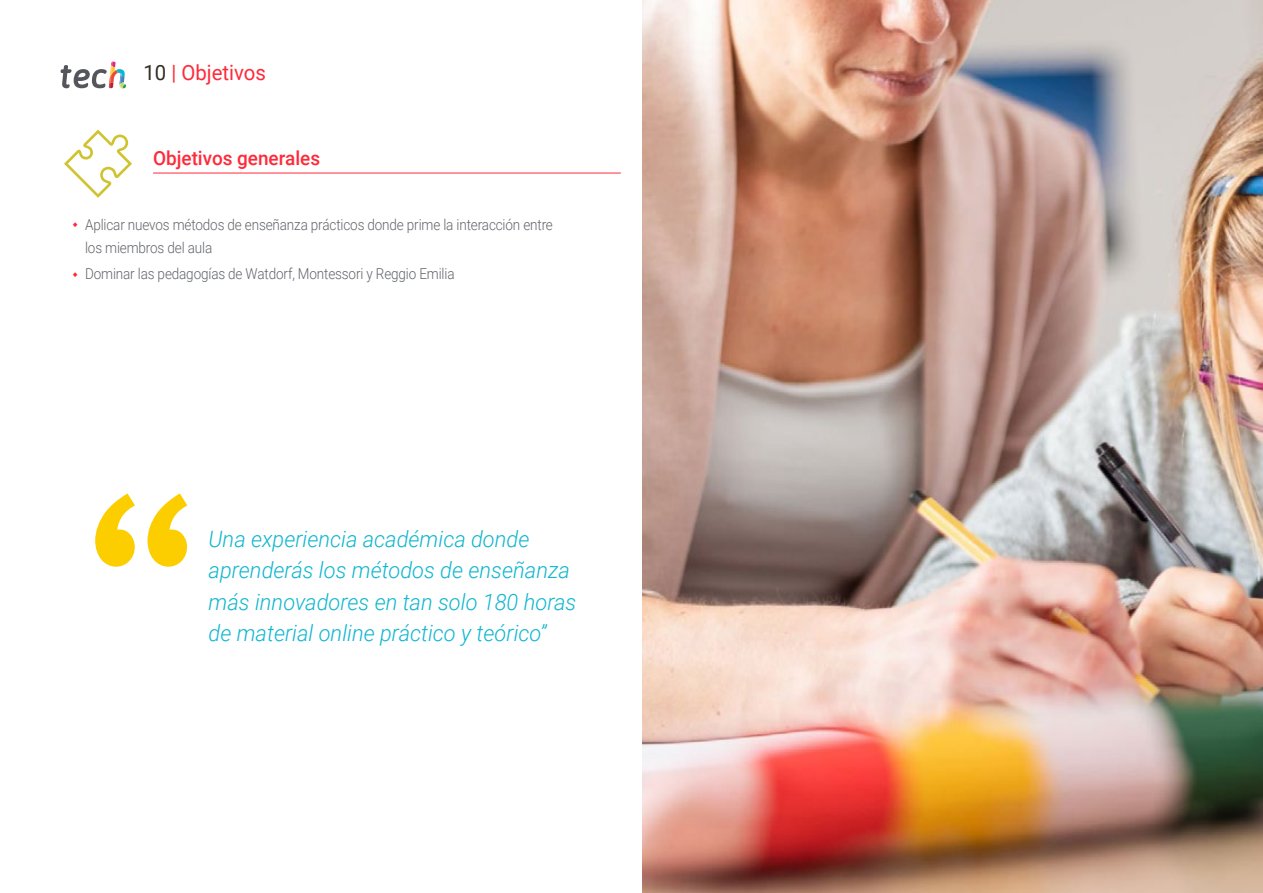
<style>
.page{position:relative;width:1263px;height:893px;background:#fff}
.page>*{position:absolute;margin:0;border:0;box-sizing:border-box;transform-origin:0 0}
.t1{font:italic 300 22.5px/31.5px "Roboto";color:#0fb6cf}
.t2{font:21px "Roboto";color:#ff293a}
.t3{font:500 19.5px "Roboto";color:#ff293a}
.t4{font:300 15px/22.5px "Roboto";letter-spacing:-.01em;color:#61646a;scale:.9 1}
.s1{color:#312e20}
</style>
<div class="page">
<hr style="left:153px;top:173px;width:468px;height:1px;background:#ff293a">
<svg style="left:64px;top:130px;width:68px;height:68px"></svg>
<img style="left:642px;top:0;width:621px;height:893px">
<svg style="left:95px;top:493px;width:92px;height:74px"></svg>
<svg style="left:61px;top:62px;width:65px;height:27px"></svg>
<h2 class="t2" style="left:144px;top:57px;width:124px"><span class="s1">10</span> | Objetivos</h2>
<h3 class="t3" style="left:153px;top:144px;width:169px">Objetivos generales</h3>
<p class="t4" style="left:85px;top:213px;width:521px">Aplicar nuevos métodos de enseñanza prácticos donde prime la interacción entre los miembros del aula</p>
<p class="t4" style="left:85px;top:262px;width:412px">Dominar las pedagogías de Watdorf, Montessori y Reggio Emilia</p>
<h1 class="t1" style="left:209px;top:522px;width:369px">Una experiencia académica donde aprenderás los métodos de enseñanza más innovadores en tan solo 180 horas de material online práctico y teórico”</h1>
</div>
